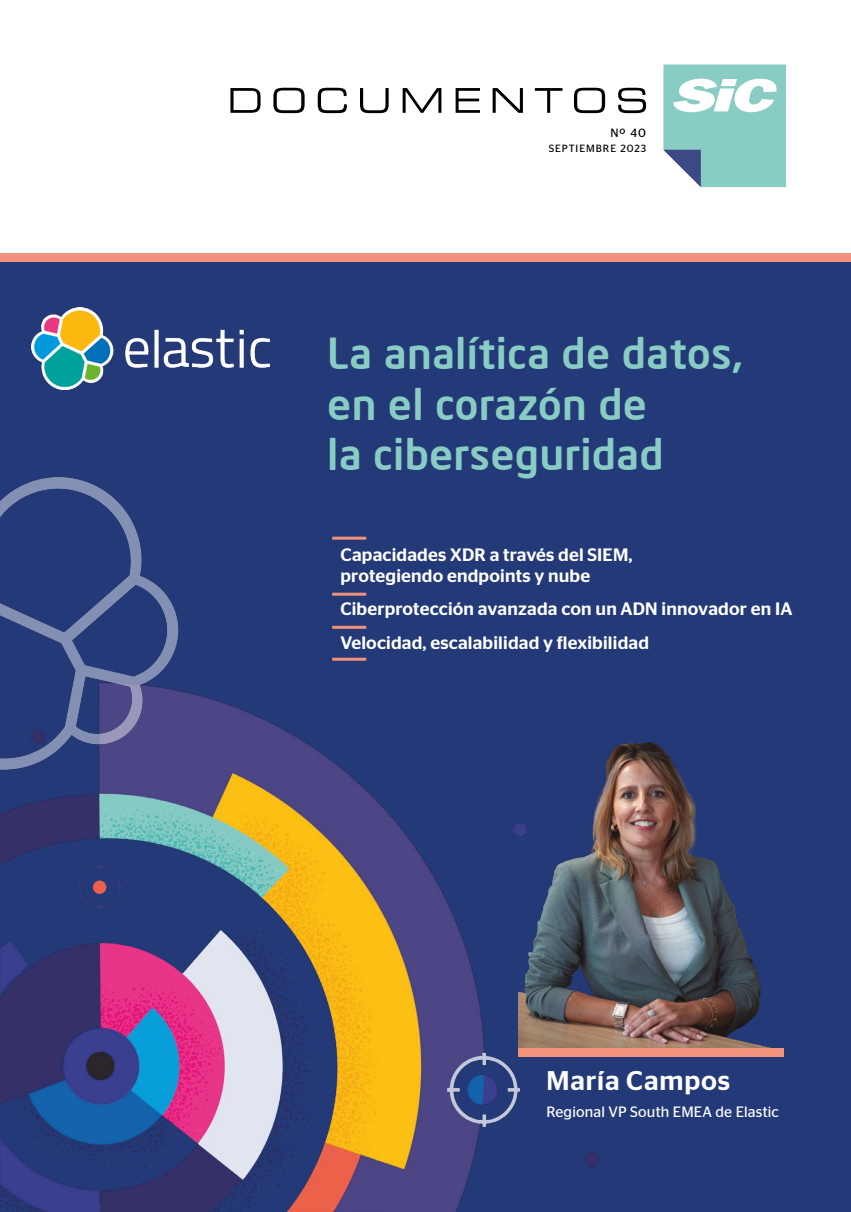
<style>
.page{position:relative;width:851px;height:1212px;background:#fff}
.page>*{position:absolute;margin:0;border:0;box-sizing:border-box;transform-origin:0 0}
.t1{font:500 42px/50.4px "Neo Sans Intel";letter-spacing:.02em;color:#89ccc4}
.t2{font:500 27px "Stag Sans";letter-spacing:.03em;color:#fff}
.t3{font:500 18px/21px "Stag Sans";letter-spacing:.01em;color:#fff}
.t4{font:15px "Stag Sans";letter-spacing:.01em;color:#fff}
.t5{font:12px "Stag Sans";color:#000}
.t6{font:10.5px "Stag Sans";letter-spacing:.09em;color:#000}
</style>
<div class="page">
<img style="left:0;top:262px;width:850px;height:950px">
<div style="left:0;top:254px;width:850px;height:8px;background:#f2917c"></div>
<svg style="left:230px;top:88px;width:416px;height:25px"></svg>
<svg style="left:663px;top:65px;width:123px;height:122px"></svg>
<hr style="left:332px;top:593px;width:34px;height:3px;background:#f2917c">
<hr style="left:332px;top:626px;width:34px;height:3px;background:#f2917c">
<hr style="left:332px;top:537px;width:34px;height:3px;background:#f2917c">
<hr style="left:332px;top:658px;width:34px;height:3px;background:#f2917c">
<img style="left:32px;top:307px;width:238px;height:82px">
<img style="left:0;top:477px;width:179px;height:293px">
<img style="left:518px;top:731px;width:265px;height:317px">
<div style="left:518px;top:1048px;width:265px;height:9px;background:#f2917c"></div>
<p class="t5" style="left:610px;top:126px;width:37px">Nº 40</p>
<p class="t6" style="left:548px;top:143px;width:99px">SEPTIEMBRE 2023</p>
<h1 class="t1" style="left:327px;top:328px;width:416px">La analítica de datos, en el corazón de<br>la ciberseguridad</h1>
<p class="t3" style="left:340px;top:544px;width:293px">Capacidades XDR a través del SIEM, protegiendo endpoints y nube</p>
<p class="t3" style="left:340px;top:592px;width:453px;line-height:33.8px">Ciberprotección avanzada con un ADN innovador en IA<br>Velocidad, escalabilidad y flexibilidad</p>
<h2 class="t2" style="left:546px;top:1065px;width:185px">María Campos</h2>
<p class="t4" style="left:546px;top:1103px;width:234px">Regional VP South EMEA de Elastic</p>
</div>
